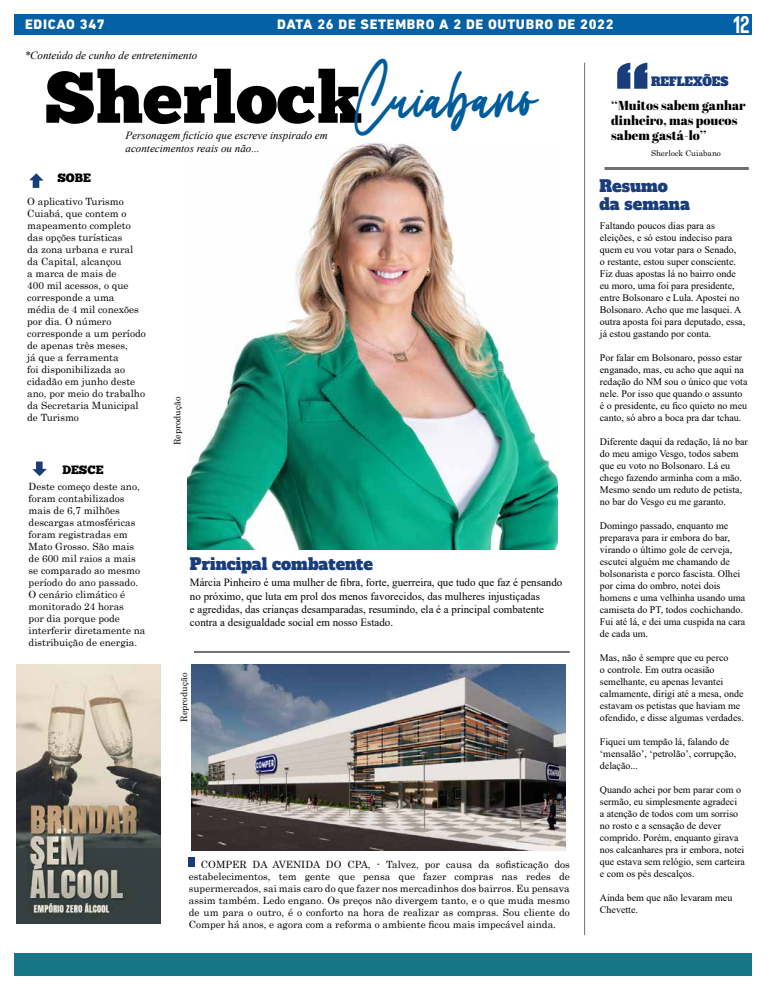
<style>
.page{position:relative;width:780px;height:993px;background:#fff}
.page>*{position:absolute;margin:0;border:0;box-sizing:border-box;transform-origin:0 0}
.t1{font:72px "Chunk Five Ex";color:#000}
.t2{font:700 24px "Bison";color:#fff}
.t3{font:16px/18px "Alfa Slab One";color:#193d7b}
.t4{font:800 14px "DIN Next LT Pro";letter-spacing:.05em;color:#fff}
.t5{font:13px/15px "Abril Fatface";color:#000}
.t6{font:12px "Chunk Five Ex";color:#000}
.t7{font:12px "Alfa Slab One";color:#193d7b}
.t8{font:11px/13px "Times New Roman";color:#000}
.t9{font:italic 11px/13.2px "Times New Roman";color:#000}
.t10{font:10px/12px "Times New Roman";color:#000}
.t11{font:10px/12px "Century";color:#000}
.t12{font:9px "Century";color:#000}
.t13{font:8px "Century";color:#000}
.s1{font-family:"Carolina Signature";font-size:36px;color:#005c9c}
</style>
<div class="page">
<img style="left:187px;top:143px;width:370px;height:406px">
<img style="left:191px;top:664px;width:374px;height:185px">
<div style="left:14px;top:14px;width:737px;height:21px;background:#0561a6"></div>
<hr style="left:584px;top:63px;width:1px;height:871px;background:#707070">
<div style="left:14px;top:952px;width:737px;height:23px;background:#187586"></div>
<hr style="left:194px;top:650px;width:375px;height:2px;background:#707070">
<svg style="left:29px;top:173px;width:15px;height:15px"></svg>
<svg style="left:32px;top:461px;width:15px;height:15px"></svg>
<svg style="left:617px;top:63px;width:30px;height:26px"></svg>
<hr style="left:604px;top:167px;width:144px;height:3px;background:#707070">
<div style="left:188px;top:856px;width:6px;height:10px;background:#193d7b"></div>
<img style="left:16px;top:664px;width:144px;height:259px">
<h3 class="t4" style="left:25px;top:16px;width:81px">EDICAO 347</h3>
<h3 class="t4" style="left:277px;top:16px;width:338px">DATA 26 DE SETEMBRO A 2 DE OUTUBRO DE 2022</h3>
<h2 class="t2" style="left:733px;top:12px;width:18px">12</h2>
<p class="t9" style="left:25px;top:48px;width:174px">*Conteúdo de cunho de entretenimento</p>
<h1 class="t1" style="left:45px;top:43px;width:494px">Sherlock<span class="s1">Cuiabano</span></h1>
<p class="t9" style="left:125px;top:129px;width:204px">Personagem fictício que escreve inspirado em acontecimentos reais ou não...</p>
<p class="t6" style="left:57px;top:169px;width:35px">SOBE</p>
<p class="t11" style="left:27px;top:194px;width:120px">O aplicativo Turismo<br>Cuiabá, que contem o mapeamento completo das opções turísticas<br>da zona urbana e rural da Capital, alcançou<br>a marca de mais de<br>400 mil acessos, o que corresponde a uma<br>média de 4 mil conexões por dia. O número corresponde a um período de apenas três meses,<br>já que a ferramenta<br>foi disponibilizada ao cidadão em junho deste ano, por meio do trabalho da Secretaria Municipal de Turismo</p>
<p class="t6" style="left:62px;top:460px;width:43px">DESCE</p>
<p class="t11" style="left:29px;top:479px;width:118px">Deste começo deste ano, foram contabilizados mais de 6,7 milhões descargas atmosféricas foram registradas em<br>Mato Grosso. São mais de 600 mil raios a mais se comparado ao mesmo período do ano passado.<br>O cenário climático é monitorado 24 horas<br>por dia porque pode interferir diretamente na distribuição de energia.</p>
<p class="t12" style="left:170px;top:445px;width:50px;rotate:-90deg">Reprodução</p>
<h3 class="t3" style="left:190px;top:553px;width:184px">Principal combatente</h3>
<p class="t8" style="left:190px;top:575px;width:374px">Márcia Pinheiro é uma mulher de fibra, forte, guerreira, que tudo que faz é pensando no próximo, que luta em prol dos menos favorecidos, das mulheres injustiçadas<br>e agredidas, das crianças desamparadas, resumindo, ela é a principal combatente contra a desigualdade social em nosso Estado.</p>
<p class="t12" style="left:176px;top:721px;width:50px;rotate:-90deg">Reprodução</p>
<p class="t11" style="left:189px;top:856px;width:382px;text-align:justify;text-indent:12px">COMPER DA AVENIDA DO CPA, - Talvez, por causa da sofisticação dos estabelecimentos, tem gente que pensa que fazer compras nas redes de supermercados, sai mais caro do que fazer nos mercadinhos dos bairros. Eu pensava assim também. Ledo engano. Os preços não divergem tanto, e o que muda mesmo de um para o outro, é o conforto na hora de realizar as compras. Sou cliente do Comper há anos, e agora com a reforma o ambiente ficou mais impecável ainda.</p>
<p class="t7" style="left:651px;top:71px;width:79px">REFLEXÕES</p>
<h3 class="t5" style="left:611px;top:97px;width:136px">‘‘Muitos sabem ganhar dinheiro, mas poucos sabem gastá-lo’’</h3>
<p class="t13" style="left:651px;top:146px;width:71px">Sherlock Cuiabano</p>
<h3 class="t3" style="left:599px;top:176px;width:92px">Resumo da semana</h3>
<p class="t10" style="left:600px;top:219px;width:147px">Faltando poucos dias para as eleições, e só estou indeciso para quem eu vou votar para o Senado,<br>o restante, estou super consciente.<br>Fiz duas apostas lá no bairro onde eu moro, uma foi para presidente, entre Bolsonaro e Lula. Apostei no<br>Bolsonaro. Acho que me lasquei. A outra aposta foi para deputado, essa, já estou gastando por conta.</p>
<p class="t10" style="left:600px;top:351px;width:149px">Por falar em Bolsonaro, posso estar enganado, mas, eu acho que aqui na redação do NM sou o único que vota nele. Por isso que quando o assunto é o presidente, eu fico quieto no meu canto, só abro a boca pra dar tchau.</p>
<p class="t10" style="left:600px;top:435px;width:150px">Diferente daqui da redação, lá no bar do meu amigo Vesgo, todos sabem que eu voto no Bolsonaro. Lá eu chego fazendo arminha com a mão.<br>Mesmo sendo um reduto de petista, no bar do Vesgo eu me garanto.</p>
<p class="t10" style="left:600px;top:519px;width:147px">Domingo passado, enquanto me preparava para ir embora do bar, virando o último gole de cerveja, escutei alguém me chamando de bolsonarista e porco fascista. Olhei por cima do ombro, notei dois homens e uma velhinha usando uma camiseta do PT, todos cochichando.<br>Fui até lá, e dei uma cuspida na cara de cada um.</p>
<p class="t10" style="left:600px;top:651px;width:145px">Mas, não é sempre que eu perco<br>o controle. Em outra ocasião semelhante, eu apenas levantei calmamente, dirigi até a mesa, onde estavam os petistas que haviam me ofendido, e disse algumas verdades.</p>
<p class="t10" style="left:600px;top:735px;width:138px">Fiquei um tempão lá, falando de ‘mensalão’, ‘petrolão’, corrupção, delação...</p>
<p class="t10" style="left:600px;top:783px;width:146px">Quando achei por bem parar com o sermão, eu simplesmente agradeci<br>a atenção de todos com um sorriso no rosto e a sensação de dever comprido. Porém, enquanto girava nos calcanhares pra ir embora, notei que estava sem relógio, sem carteira e com os pés descalços.</p>
<p class="t10" style="left:600px;top:891px;width:134px">Ainda bem que não levaram meu<br>Chevette.</p>
</div>
